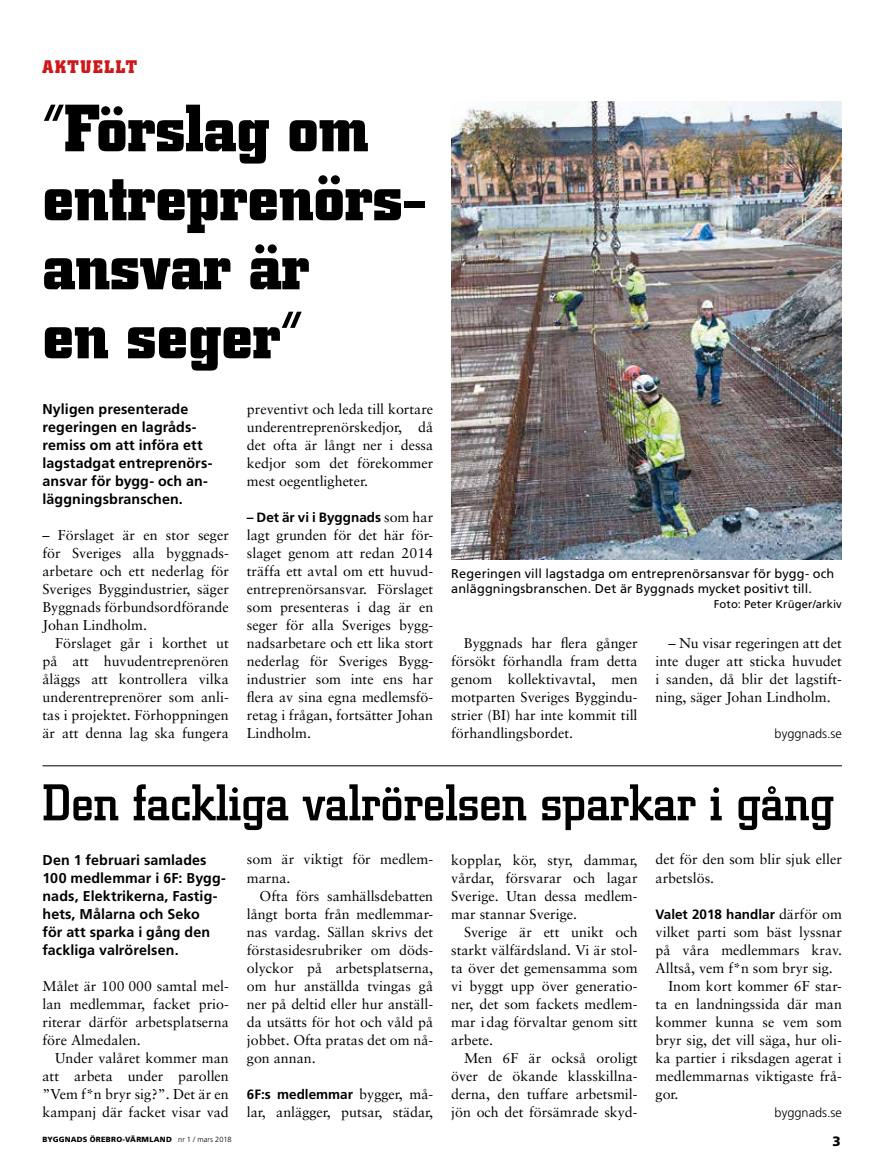
<style>
.page{position:relative;width:893px;height:1170px;background:#fff}
.page>*{position:absolute;margin:0;border:0;box-sizing:border-box;transform-origin:0 0}
.t1{font:700 66px/69px "City";color:#000}
.t2{font:500 51px "City";color:#000}
.t3{font:700 18px "City";letter-spacing:.09em;color:#cd171a}
.t4{font:14.25px/18px "Sabon";color:#000;text-align:justify}
.t5{font:700 14.25px/18px "Frutiger";letter-spacing:.01em;color:#000}
.t6{font:700 13.5px "Frutiger";color:#000}
.t7{font:900 13.5px "Frutiger";color:#000}
.t8{font:12.75px/15px "Frutiger";letter-spacing:.01em;color:#000}
.t9{font:300 12.75px "Frutiger";color:#000}
.t10{font:11.25px "Frutiger";letter-spacing:.015em;color:#000}
.t11{font:900 7.5px "Frutiger";letter-spacing:.03em;color:#000}
.s1{font-family:"Sabon";font-weight:400;font-size:14.25px}
.s2{font-weight:300}
</style>
<div class="page">
<hr style="left:43px;top:765px;width:799px;height:1px;background:#000">
<img style="left:451px;top:102px;width:391px;height:458px">
<p class="t3" style="left:43px;top:57px;width:96px">AKTUELLT</p>
<h1 class="t1" style="left:43px;top:95px;width:385px">”Förslag om entreprenörs&shy;ansvar är<br>en seger”</h1>
<p class="t5" style="left:43px;top:400px;width:171px">Nyligen presenterade regeringen en lagråds&shy;remiss om att införa ett lagstadgat entreprenörs&shy;ansvar för bygg- och an&shy;läggningsbranschen.</p>
<p class="t4" style="left:43px;top:526px;width:188px">– Förslaget är en stor seger för Sveriges alla byggnads&shy;arbetare och ett nederlag för Sveriges Byggindustrier, säger Byggnads förbundsordförande Johan Lindholm.</p>
<p class="t4" style="left:43px;top:634px;width:188px;text-indent:13px">Förslaget går i korthet ut på att huvudentreprenören åläggs att kontrollera vilka underentreprenörer som anli&shy;tas i projektet. Förhoppningen är att denna lag ska fungera</p>
<p class="t4" style="left:247px;top:400px;width:188px">preventivt och leda till kortare underentreprenörskedjor, då det ofta är långt ner i dessa kedjor som det förekommer mest oegentligheter.</p>
<p class="t6" style="left:247px;top:509px;width:188px">– Det är vi i Byggnads <span class="s1">som har</span></p>
<p class="t4" style="left:247px;top:526px;width:188px">lagt grunden för det här för&shy;slaget genom att redan 2014 träffa ett avtal om ett huvud&shy;entreprenörsansvar. Förslaget som presenteras i dag är en seger för alla Sveriges bygg&shy;nadsarbetare och ett lika stort nederlag för Sveriges Bygg&shy;industrier som inte ens har flera av sina egna medlemsfö&shy;retag i frågan, fortsätter Johan Lindholm.</p>
<p class="t8" style="left:451px;top:566px;width:385px">Regeringen vill lagstadga om entreprenörsansvar för bygg- och anläggningsbranschen. Det är Byggnads mycket positivt till.</p>
<p class="t10" style="left:714px;top:597px;width:130px">Foto: Peter Krüger/arkiv</p>
<p class="t4" style="left:451px;top:634px;width:188px;text-indent:13px">Byggnads har flera gånger försökt förhandla fram detta genom kollektivavtal, men motparten Sveriges Byggindu&shy;strier (BI) har inte kommit till förhandlingsbordet.</p>
<p class="t4" style="left:656px;top:634px;width:188px;text-indent:13px">– Nu visar regeringen att det inte duger att sticka huvudet i sanden, då blir det lagstift&shy;ning, säger Johan Lindholm.</p>
<p class="t9" style="left:775px;top:726px;width:69px">byggnads.se</p>
<h2 class="t2" style="left:43px;top:774px;width:793px">Den fackliga valrörelsen sparkar i gång</h2>
<p class="t5" style="left:43px;top:850px;width:185px">Den 1 februari samlades<br>100 medlemmar i 6F: Bygg&shy;nads, Elektrikerna, Fastig&shy;hets, Målarna och Seko<br>för att sparka i gång den fackliga valrörelsen.</p>
<p class="t4" style="left:43px;top:976px;width:188px">Målet är 100 000 samtal mel&shy;lan medlemmar, facket prio&shy;riterar därför arbetsplatserna före Almedalen.</p>
<p class="t4" style="left:43px;top:1048px;width:188px;text-indent:13px">Under valåret kommer man att arbeta under parollen ”Vem f*n bryr sig?”. Det är en kampanj där facket visar vad</p>
<p class="t4" style="left:247px;top:850px;width:188px">som är viktigt för medlem&shy;marna.</p>
<p class="t4" style="left:247px;top:886px;width:188px;text-indent:13px">Ofta förs samhällsdebatten långt borta från medlemmar&shy;nas vardag. Sällan skrivs det förstasidesrubriker om döds&shy;olyckor på arbetsplatserna, om hur anställda tvingas gå ner på deltid eller hur anställ&shy;da utsätts för hot och våld på jobbet. Ofta pratas det om nå&shy;gon annan.</p>
<p class="t6" style="left:247px;top:1085px;width:188px">6F:s medlemmar <span class="s1">bygger, må-</span></p>
<p class="t4" style="left:247px;top:1102px;width:188px">lar, anlägger, putsar, städar,</p>
<p class="t4" style="left:656px;top:850px;width:188px">det för den som blir sjuk eller arbetslös.</p>
<p class="t6" style="left:656px;top:905px;width:188px">Valet 2018 handlar <span class="s1">därför om</span></p>
<p class="t4" style="left:656px;top:922px;width:188px">vilket parti som bäst lyssnar</p>
<p class="t4" style="left:656px;top:940px;width:188px">på våra medlemmars krav.</p>
<p class="t4" style="left:656px;top:958px;width:179px">Alltså, vem f*n som bryr sig.</p>
<p class="t4" style="left:668px;top:976px;width:175px">Inom kort kommer 6F star-</p>
<p class="t4" style="left:656px;top:994px;width:188px">ta en landningssida där man</p>
<p class="t4" style="left:656px;top:1012px;width:188px">kommer kunna se vem som</p>
<p class="t4" style="left:656px;top:1030px;width:188px">bryr sig, det vill säga, hur oli-</p>
<p class="t4" style="left:656px;top:1048px;width:188px">ka partier i riksdagen agerat i</p>
<p class="t4" style="left:656px;top:1066px;width:188px">medlemmarnas viktigaste frå-</p>
<p class="t4" style="left:656px;top:1084px;width:24px">gor.</p>
<p class="t9" style="left:775px;top:1104px;width:69px">byggnads.se</p>
<p class="t4" style="left:451px;top:850px;width:188px">kopplar, kör, styr, dammar, vårdar, försvarar och lagar Sverige. Utan dessa medlem&shy;mar stannar Sverige.</p>
<p class="t4" style="left:451px;top:922px;width:188px;text-indent:13px">Sverige är ett unikt och starkt välfärdsland. Vi är stol&shy;ta över det gemensamma som vi byggt upp över generatio&shy;ner, det som fackets medlem&shy;mar idag förvaltar genom sitt arbete.</p>
<p class="t4" style="left:451px;top:1048px;width:188px;text-indent:13px">Men 6F är också oroligt över de ökande klasskillna&shy;derna, den tuffare arbetsmil&shy;jön och det försämrade skyd-</p>
<p class="t11" style="left:43px;top:1134px;width:191px">BYGGNADS ÖREBRO-VÄRMLAND <span class="s2">nr 1 / mars 2018</span></p>
<p class="t7" style="left:833px;top:1133px;width:10px">3</p>
</div>
